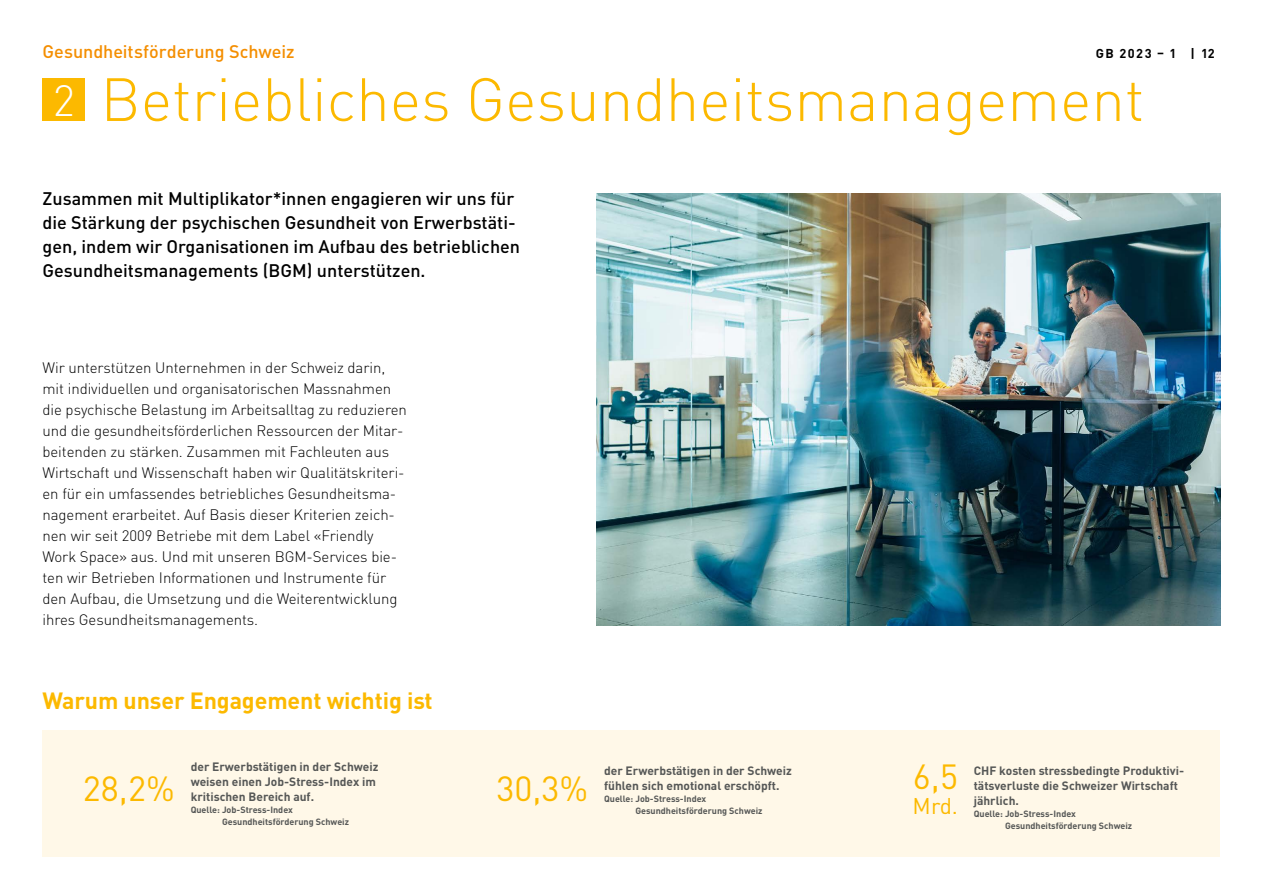
<style>
.page{position:relative;width:1263px;height:893px;background:#fff}
.page>*{position:absolute;margin:0;border:0;box-sizing:border-box;transform-origin:0 0}
.t1{font:300 60px "DIN Pro";color:#fcb900}
.t2{font:34.5px "DIN Pro";color:#fcb900}
.t3{font:700 23.25px "DIN Pro";letter-spacing:-.005em;color:#fcb900}
.t4{font:22.5px "DIN Pro";color:#fcb900}
.t5{font:500 18px/24px "DIN Pro";color:#000}
.t6{font:500 18px "DIN Pro";color:#f48e00}
.t7{font:300 15px/21px "DIN Pro";letter-spacing:-.005em;color:#000}
.t8{font:700 12.75px "DIN Pro";letter-spacing:.12em;color:#000}
.t9{font:700 12px/15px "DIN Pro";color:#555756}
.t10{font:700 9px/12px "DIN Pro";color:#555756}
.s1{font-size:43.2px;color:#fff}
</style>
<div class="page">
<div style="left:43px;top:78px;width:42px;height:43px;background:#fcb900"></div>
<img style="left:596px;top:193px;width:624px;height:432px">
<div style="left:43px;top:730px;width:1177px;height:126px;background:#fff8e8"></div>
<p class="t6" style="left:43px;top:39px;width:254px">Gesundheitsförderung Schweiz</p>
<p class="t8" style="left:1096px;top:45px;width:121px">GB 2023 – 1 | 12</p>
<h1 class="t1" style="left:53px;top:59px;width:1093px"><span class="s1">2</span> Betriebliches Gesundheitsmanagement</h1>
<p class="t5" style="left:43px;top:186px;width:479px">Zusammen mit Multiplikator*innen engagieren wir uns für die Stärkung der psychischen Gesundheit von Erwerbstäti&shy;gen, indem wir Organisationen im Aufbau des betrieblichen Gesundheitsmanagements (BGM) unterstützen.</p>
<p class="t7" style="left:43px;top:356px;width:366px">Wir unterstützen Unternehmen in der Schweiz darin, mit individuellen und organisatorischen Massnahmen die psychische Belastung im Arbeitsalltag zu reduzieren und die gesundheitsförderlichen Ressourcen der Mitar&shy;beitenden zu stärken. Zusammen mit Fachleuten aus Wirtschaft und Wissenschaft haben wir Qualitätskriteri&shy;en für ein umfassendes betriebliches Gesundheitsma&shy;nagement erarbeitet. Auf Basis dieser Kriterien zeich&shy;nen wir seit 2009 Betriebe mit dem Label «Friendly Work Space» aus. Und mit unseren BGM-Services bie&shy;ten wir Betrieben Informationen und Instrumente für den Aufbau, die Umsetzung und die Weiterentwicklung ihres Gesundheitsmanagements.</p>
<h3 class="t3" style="left:43px;top:685px;width:392px">Warum unser Engagement wichtig ist</h3>
<h2 class="t2" style="left:83px;top:765px;width:93px">28,2%</h2>
<p class="t9" style="left:191px;top:758px;width:189px">der Erwerbstätigen in der Schweiz weisen einen Job-Stress-Index im kritischen Bereich auf.</p>
<p class="t10" style="left:222px;top:803px;width:129px;text-indent:-31px">Quelle: Job-Stress-Index<br>Gesundheitsförderung Schweiz</p>
<h2 class="t2" style="left:496px;top:765px;width:93px">30,3%</h2>
<p class="t9" style="left:604px;top:763px;width:189px">der Erwerbstätigen in der Schweiz fühlen sich emotional erschöpft.</p>
<p class="t10" style="left:635px;top:793px;width:129px;text-indent:-31px">Quelle: Job-Stress-Index<br>Gesundheitsförderung Schweiz</p>
<h2 class="t2" style="left:913px;top:753px;width:47px">6,5</h2>
<h3 class="t4" style="left:913px;top:791px;width:47px">Mrd.</h3>
<p class="t9" style="left:974px;top:763px;width:212px">CHF kosten stressbedingte Produktivi&shy;tätsverluste die Schweizer Wirtschaft jährlich.</p>
<p class="t10" style="left:1005px;top:807px;width:129px;text-indent:-31px">Quelle: Job-Stress-Index<br>Gesundheitsförderung Schweiz</p>
</div>
